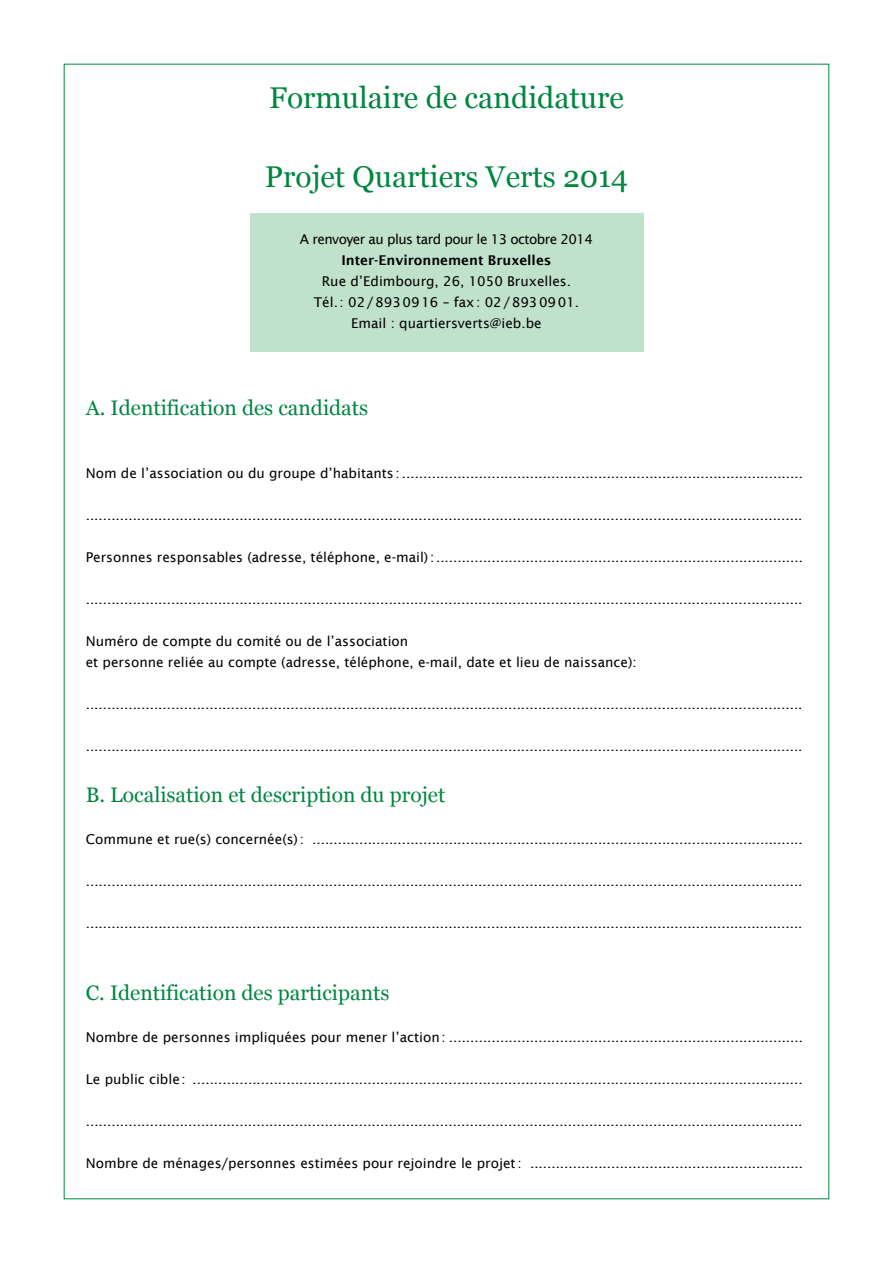
<style>
.page{position:relative;width:893px;height:1263px;background:#fff}
.page>*{position:absolute;margin:0;border:0;box-sizing:border-box;transform-origin:0 0}
.t1{font:30px "Georgia";color:#008641}
.t2{font:21px "Georgia";color:#008641}
.t3{font:13.5px/21px "Lucida Sans";color:#000;text-align:center}
.t4{font:13.5px "Lucida Sans";letter-spacing:-.04em;color:#000}
.t5{font:600 13.5px "Lucida Sans";color:#000}
</style>
<div class="page">
<div style="left:250px;top:213px;width:393px;height:138px;background:#c0e2ca"></div>
<h1 class="t1" style="left:269px;top:81px;width:356px">Formulaire de candidature</h1>
<h1 class="t1" style="left:265px;top:159px;width:365px">Projet Quartiers Verts 2014</h1>
<p class="t4" style="left:300px;top:232px;width:295px">A renvoyer au plus tard pour le 13 octobre 2014</p>
<p class="t5" style="left:341px;top:253px;width:212px">Inter-Environnement Bruxelles</p>
<p class="t3" style="left:314px;top:271px;width:267px">Rue d’Edimbourg, 26, 1050 Bruxelles.<br>Tél.: 02/8930916 – fax: 02/8930901.<br>Email : quartiersverts@ieb.be</p>
<h2 class="t2" style="left:86px;top:395px;width:284px">A. Identification des candidats</h2>
<p class="t3" style="left:86px;top:462px;width:719px">Nom de l’association ou du groupe d’habitants :..............................................................................................</p>
<p class="t3" style="left:86px;top:504px;width:718px">........................................................................................................................................................................</p>
<p class="t3" style="left:86px;top:546px;width:719px">Personnes responsables (adresse, téléphone, e-mail):......................................................................................</p>
<p class="t3" style="left:86px;top:588px;width:718px">........................................................................................................................................................................</p>
<p class="t3" style="left:86px;top:630px;width:552px;text-align:left">Numéro de compte du comité ou de l’association<br>et personne reliée au compte (adresse, téléphone, e-mail, date et lieu de naissance):</p>
<p class="t3" style="left:86px;top:693px;width:718px">........................................................................................................................................................................</p>
<p class="t3" style="left:86px;top:735px;width:718px">........................................................................................................................................................................</p>
<h2 class="t2" style="left:86px;top:782px;width:361px">B. Localisation et description du projet</h2>
<p class="t3" style="left:86px;top:828px;width:718px">Commune et rue(s) concernée(s): ...................................................................................................................</p>
<p class="t3" style="left:86px;top:870px;width:718px">........................................................................................................................................................................</p>
<p class="t3" style="left:86px;top:912px;width:718px">........................................................................................................................................................................</p>
<h2 class="t2" style="left:86px;top:980px;width:305px">C. Identification des participants</h2>
<p class="t3" style="left:86px;top:1026px;width:719px">Nombre de personnes impliquées pour mener l’action: ...................................................................................</p>
<p class="t3" style="left:86px;top:1068px;width:718px">Le public cible: ...............................................................................................................................................</p>
<p class="t3" style="left:86px;top:1110px;width:718px">........................................................................................................................................................................</p>
<p class="t3" style="left:86px;top:1152px;width:719px">Nombre de ménages/personnes estimées pour rejoindre le projet: ................................................................</p>
</div>
